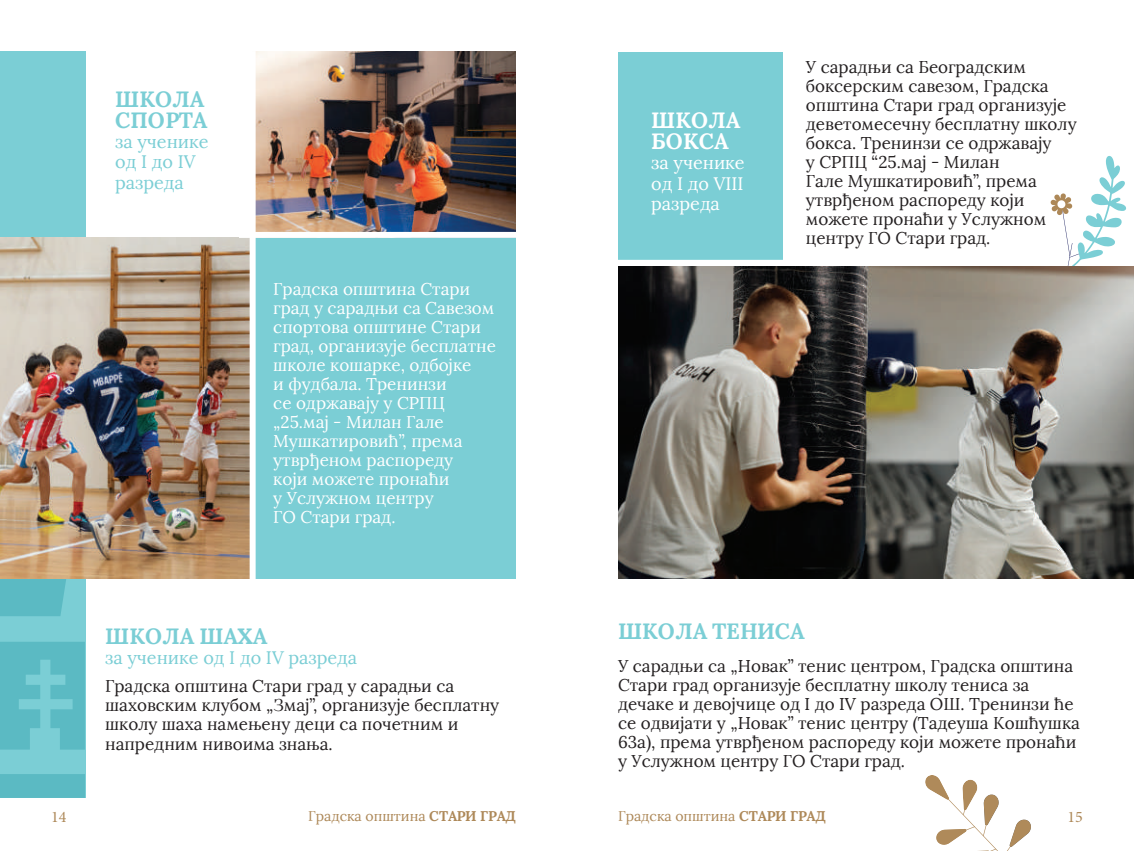
<style>
.page{position:relative;width:1134px;height:851px;background:#fff}
.page>*{position:absolute;margin:0;border:0;box-sizing:border-box;transform-origin:0 0}
.t1{font:700 22px/20.4px "Lora";color:#7bced5}
.t2{font:700 22px/20.4px "Lora";color:#fff}
.t3{font:18px/20.4px "Lora";color:#7bced5}
.t4{font:18px/20.4px "Lora";color:#fff;text-align:justify}
.t5{font:17px/19px "Lora";color:#231f20}
.t6{font:17px/19px "Lora";color:#fff}
.t7{font:16px "Minion Pro";color:#ad8858}
.t8{font:14px "Lora";color:#ad8858}
.s1{font-weight:700}
</style>
<div class="page">
<div style="left:0;top:51px;width:85px;height:746px;background:#7bced5"></div>
<svg style="left:0;top:578px;width:71px;height:38px;background:#61bbc2"></svg>
<div style="left:0;top:774px;width:85px;height:23px;background:#5bbac3"></div>
<svg style="left:0;top:642px;width:85px;height:107px"></svg>
<svg style="left:925px;top:775px;width:106px;height:76px"></svg>
<img style="left:256px;top:51px;width:260px;height:181px">
<img style="left:0;top:238px;width:250px;height:340px">
<div style="left:253px;top:238px;width:263px;height:340px;background:#7bced5"></div>
<svg style="left:1050px;top:156px;width:76px;height:110px"></svg>
<div style="left:1057px;top:200px;width:9px;height:8px;background:#fff;border-radius:3px"></div>
<div style="left:618px;top:52px;width:165px;height:208px;background:#7bced5"></div>
<div style="left:250px;top:51px;width:6px;height:531px;background:#fff"></div>
<img style="left:618px;top:266px;width:516px;height:312px">
<p class="t1" style="left:115px;top:89px;width:93px">ШКОЛА<br>СПОРТА</p>
<p class="t3" style="left:115px;top:132px;width:95px">за ученике од I до IV разреда</p>
<p class="t6" style="left:273px;top:279px;width:224px">Градска општина Стари град у сарадњи са Савезом спортова општине Стари град, организује бесплатне школе кошарке, одбојке<br>и фудбала. Тренинзи<br>се одржавају у СРПЦ „25.мај - Милан Гале<br>Мушкатировић”, према утврђеном распореду<br>који можете пронаћи<br>у Услужном центру<br>ГО Стари град.</p>
<p class="t1" style="left:105px;top:625px;width:163px">ШКОЛА ШАХА</p>
<p class="t3" style="left:105px;top:648px;width:254px">за ученике од I до IV разреда</p>
<p class="t5" style="left:105px;top:676px;width:396px">Градска општина Стари град у сарадњи са шаховским клубом „Змај”, организује бесплатну школу шаха намењену деци са почетним и напредним нивоима знања.</p>
<p class="t2" style="left:651px;top:110px;width:90px">ШКОЛА<br>БОКСА</p>
<p class="t4" style="left:651px;top:153px;width:95px">за ученике од I до VIII разреда</p>
<p class="t5" style="left:806px;top:58px;width:272px">У сарадњи са Београдским боксерским савезом, Градска општина Стари град организује деветомесечну бесплатну школу бокса. Тренинзи се одржавају<br>у СРПЦ “25.мај - Милан<br>Гале Мушкатировић”, према утврђеном распореду који можете пронаћи у Услужном центру ГО Стари град.</p>
<p class="t1" style="left:618px;top:620px;width:188px">ШКОЛА ТЕНИСА</p>
<p class="t5" style="left:618px;top:656px;width:463px">У сарадњи са „Новак” тенис центром, Градска општина Стари град организује бесплатну школу тениса за дечаке и девојчице од I до IV разреда ОШ. Тренинзи ће се одвијати у „Новак” тенис центру (Тадеуша Кошћушка 63а), према утврђеном распореду који можете пронаћи у Услужном центру ГО Стари град.</p>
<p class="t7" style="left:51px;top:805px;width:17px">14</p>
<p class="t8" style="left:308px;top:806px;width:209px">Градска општина <span class="s1">СТАРИ ГРАД</span></p>
<p class="t8" style="left:618px;top:806px;width:209px">Градска општина <span class="s1">СТАРИ ГРАД</span></p>
<p class="t7" style="left:1067px;top:805px;width:17px">15</p>
</div>
